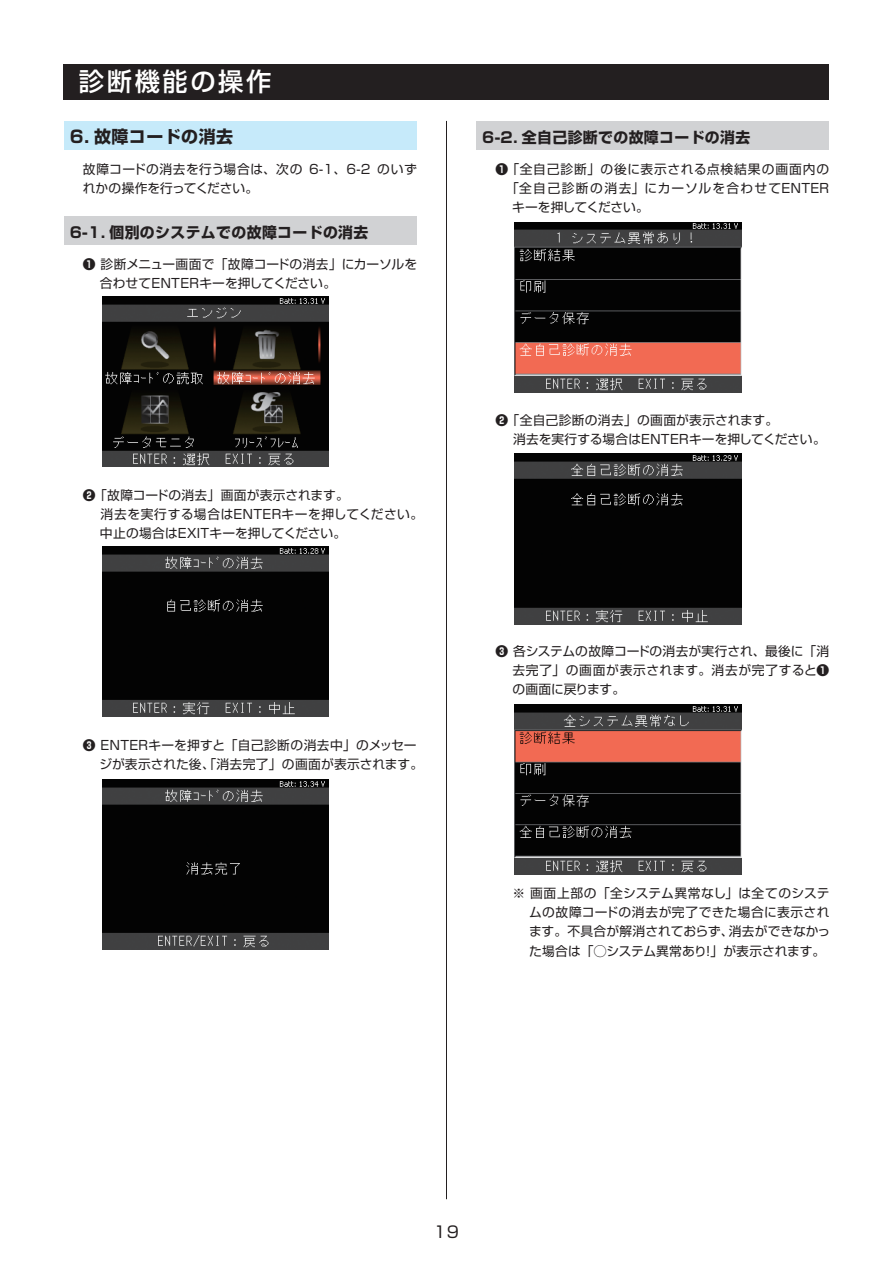
<style>
.page{position:relative;width:893px;height:1263px;background:#fff}
.page>*{position:absolute;margin:0;border:0;box-sizing:border-box;transform-origin:0 0}
.t1{font:25.35px "Shin Go Pro Medium 90 pv RKSJ H";letter-spacing:.1em;color:#fff}
.t2{font:16.95px "Shin Go Pro Bold 90 pv RKSJ H";letter-spacing:.025em;color:#231f20}
.t3{font:15.9px "Shin Go Pro Regular 90 pv RKSJ H";color:#231f20}
.t4{font:14.85px "Shin Go Pro Bold 90 pv RKSJ H";letter-spacing:.025em;color:#231f20}
.t5{font:12.75px/19.2px "Shin Go Pro Regular 90 pv RKSJ H";letter-spacing:.01em;color:#231f20}
.t6{font:12.75px/19.2px "Shin Go Pro Regular 90 pv RKSJ H";letter-spacing:-.01em;color:#231f20}
.t7{font:12.75px "Shin Go Pro Regular 90 pv RKSJ H";letter-spacing:-.02em;color:#231f20}
.t8{font:12.75px "Shin Go Pro Regular 90 pv RKSJ H";letter-spacing:.075em;color:#231f20}
.t9{font:12.75px "Shin Go Pro Regular 90 pv RKSJ H";letter-spacing:.09em;color:#231f20}
.s1{font-family:"Shin Go Pro Bold 90 pv RKSJ H"}
</style>
<div class="page">
<hr style="left:446px;top:121px;width:1px;height:1078px;background:#231f20">
<div style="left:64px;top:64px;width:765px;height:36px;background:#231f20"></div>
<div style="left:476px;top:121px;width:353px;height:28px;background:#d1d2d4"></div>
<div style="left:64px;top:121px;width:353px;height:28px;background:#c6eafa"></div>
<div style="left:64px;top:216px;width:353px;height:29px;background:#d1d2d4"></div>
<img style="left:102px;top:297px;width:227px;height:170px">
<img style="left:102px;top:546px;width:227px;height:170px">
<img style="left:102px;top:779px;width:227px;height:170px">
<img style="left:514px;top:222px;width:227px;height:170px">
<img style="left:514px;top:454px;width:227px;height:170px">
<img style="left:514px;top:704px;width:227px;height:170px">
<h1 class="t1" style="left:79px;top:72px;width:194px">診断機能の操作</h1>
<h2 class="t2" style="left:70px;top:130px;width:165px">6. 故障コードの消去</h2>
<p class="t4" style="left:482px;top:132px;width:270px">6-2. 全自己診断での故障コードの消去</p>
<p class="t5" style="left:83px;top:162px;width:335px">故障コードの消去を行う場合は、次の 6-1、6-2 のいずれかの操作を行ってください。</p>
<p class="t4" style="left:70px;top:227px;width:300px">6-1. 個別のシステムでの故障コードの消去</p>
<p class="t6" style="left:100px;top:257px;width:319px;text-indent:-17px"><span class="s1">❶</span> 診断メニュー画面で「故障コードの消去」にカーソルを合わせてＥＮＴＥＲキーを押してください。</p>
<p class="t5" style="left:83px;top:487px;width:267px"><span class="s1">❷</span>「故障コードの消去」画面が表示されます。</p>
<p class="t5" style="left:83px;top:506px;width:342px">　 消去を実行する場合はＥＮＴＥＲキーを押してください。</p>
<p class="t7" style="left:100px;top:528px;width:248px">中止の場合はＥＸＩＴキーを押してください。</p>
<p class="t5" style="left:99px;top:737px;width:325px;text-indent:-16px"><span class="s1">❸</span> ＥＮＴＥＲキーを押すと「自己診断の消去中」のメッセージが表示された後、「消去完了」の画面が表示されます。</p>
<p class="t8" style="left:495px;top:164px;width:335px"><span class="s1">❶</span>「全自己診断」の後に表示される点検結果の画面内の</p>
<p class="t9" style="left:506px;top:183px;width:326px">「全自己診断の消去」にカーソルを合わせてＥＮＴＥＲ</p>
<p class="t7" style="left:512px;top:203px;width:138px">キーを押してください。</p>
<p class="t5" style="left:495px;top:412px;width:332px"><span class="s1">❷</span>「全自己診断の消去」の画面が表示されます。<br>　 消去を実行する場合はＥＮＴＥＲキーを押してください。</p>
<p class="t5" style="left:512px;top:643px;width:318px;text-align:justify;text-indent:-17px"><span class="s1">❸</span> 各システムの故障コードの消去が実行され、最後に「消去完了」の画面が表示されます。消去が完了すると<span class="s1">❶</span>の画面に戻ります。</p>
<p class="t5" style="left:529px;top:885px;width:303px;text-align:justify;text-indent:-17px">※ 画面上部の「全システム異常なし」は全てのシステムの故障コードの消去が完了できた場合に表示されます。不具合が解消されておらず、消去ができなかった場合は「◯システム異常あり！」が表示されます。</p>
<p class="t3" style="left:434px;top:1226px;width:27px">19</p>
</div>
